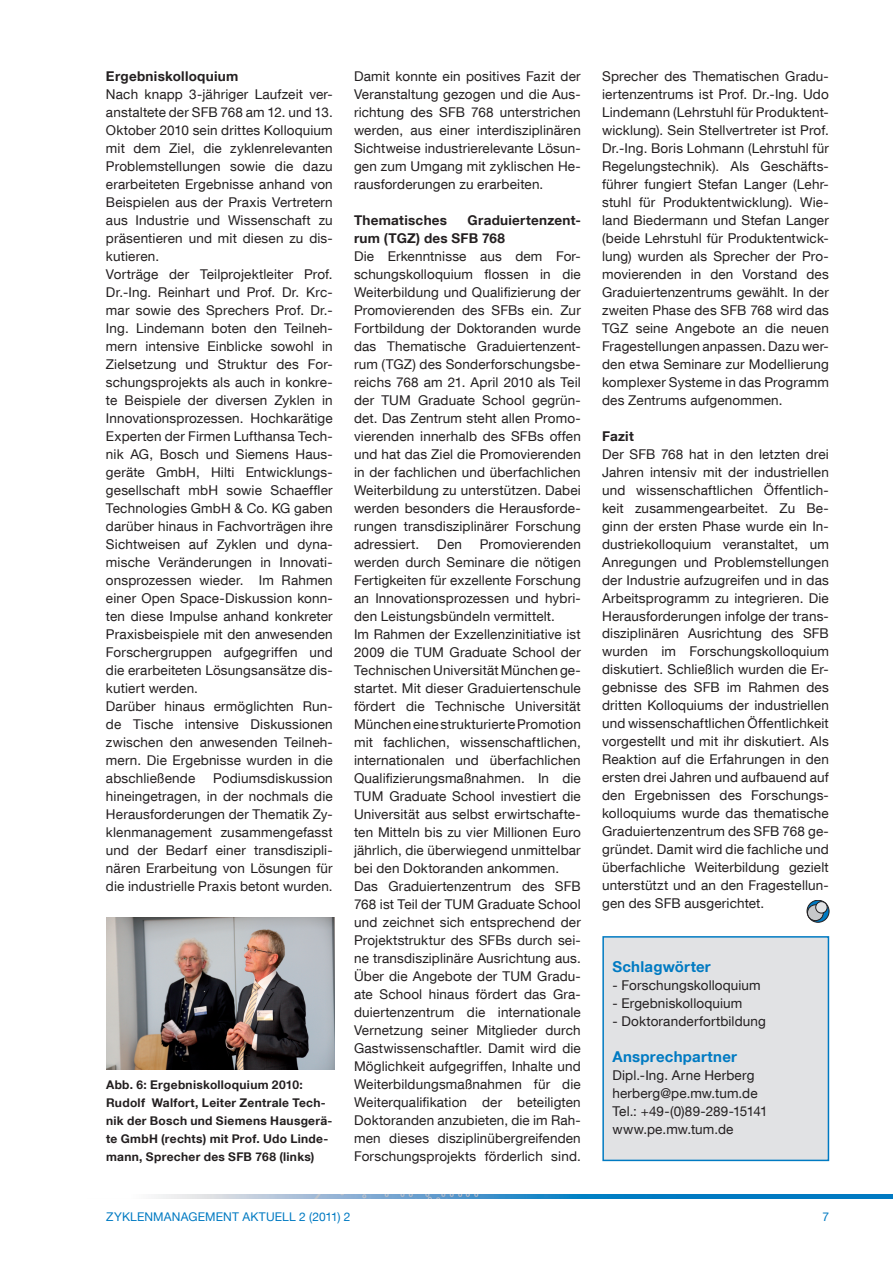
<style>
.page{position:relative;width:893px;height:1263px;background:#fff}
.page>*{position:absolute;margin:0;border:0;box-sizing:border-box;transform-origin:0 0}
.t1{font:700 15px "TUM Neue Helvetica";letter-spacing:.02em;color:#007ac2}
.t2{font:13.5px/18px "TUM Neue Helvetica";letter-spacing:.01em;color:#231f20;text-align:justify}
.t3{font:700 13.5px/18px "TUM Neue Helvetica";letter-spacing:.02em;color:#231f20}
.t4{font:700 12px/18px "TUM Neue Helvetica";letter-spacing:.025em;color:#231f20}
.t5{font:12px "TUM Neue Helvetica";color:#007ac2}
</style>
<div class="page">
<div style="left:603px;top:937px;width:225px;height:223px;background:#e1e2e4"></div>
<div style="left:602px;top:936px;width:227px;height:225px;border:2px solid #007ac2"></div>
<svg style="left:807px;top:900px;width:22px;height:22px"></svg>
<div style="left:807px;top:900px;width:22px;height:22px;border:1px solid #231f20;border-radius:50%"></div>
<div style="left:807px;top:905px;width:16px;height:16px;background:#c7c8ca;border-radius:50%"></div>
<div style="left:807px;top:905px;width:16px;height:16px;border:1px solid #231f20;border-radius:50%"></div>
<div style="left:816px;top:902px;width:11px;height:11px;background:#e1e2e4;border-radius:50%"></div>
<div style="left:815px;top:901px;width:12px;height:12px;border:1px solid #231f20;border-radius:50%"></div>
<img style="left:106px;top:918px;width:229px;height:152px">
<img style="left:154px;top:1194px;width:739px;height:5px">
<p class="t3" style="left:106px;top:67px;width:134px">Ergebniskolloquium</p>
<p class="t2" style="left:106px;top:85px;width:228px;text-align:left">Nach knapp 3-jähriger Laufzeit ver&shy;anstaltete der SFB 768 am 12. und 13.<br>Oktober 2010 sein drittes Kolloquium mit dem Ziel, die zyklenrelevanten Problemstellungen sowie die dazu erarbeiteten Ergebnisse anhand von Beispielen aus der Praxis Vertretern aus Industrie und Wissenschaft zu präsentieren und mit diesen zu dis&shy;kutieren.<br>Vorträge der Teilprojektleiter Prof.<br>Dr.-Ing. Reinhart und Prof. Dr. Krc&shy;mar sowie des Sprechers Prof. Dr.- Ing. Lindemann boten den Teilneh&shy;mern intensive Einblicke sowohl in Zielsetzung und Struktur des For&shy;schungsprojekts als auch in konkre&shy;te Beispiele der diversen Zyklen in Innovationsprozessen. Hochkarätige Experten der Firmen Lufthansa Tech&shy;nik AG, Bosch und Siemens Haus&shy;geräte GmbH, Hilti Entwicklungs&shy;gesellschaft mbH sowie Schaeffler Technologies GmbH &amp; Co. KG gaben darüber hinaus in Fachvorträgen ihre Sichtweisen auf Zyklen und dyna&shy;mische Veränderungen in Innovati&shy;onsprozessen wieder. Im Rahmen einer Open Space-Diskussion konn&shy;ten diese Impulse anhand konkreter Praxisbeispiele mit den anwesenden Forschergruppen aufgegriffen und die erarbeiteten Lösungsansätze dis&shy;kutiert werden.<br>Darüber hinaus ermöglichten Run&shy;de Tische intensive Diskussionen zwischen den anwesenden Teilneh&shy;mern. Die Ergebnisse wurden in die abschließende</p>
<p class="t2" style="left:106px;top:769px;width:228px;text-indent:107px">Podiumsdiskussion hineingetragen, in der nochmals die Herausforderungen der Thematik Zy&shy;klenmanagement zusammengefasst und der Bedarf einer transdiszipli&shy;nären Erarbeitung von Lösungen für die industrielle Praxis betont wurden.</p>
<p class="t4" style="left:106px;top:1075px;width:228px">Abb. 6: Ergebniskolloquium 2010:<br>Rudolf Walfort, Leiter Zentrale Tech&shy;nik der Bosch und Siemens Hausgerä&shy;te GmbH (rechts) mit Prof. Udo Linde&shy;mann, Sprecher des SFB 768 (links)</p>
<p class="t2" style="left:354px;top:67px;width:228px">Damit konnte ein positives Fazit der Veranstaltung gezogen und die Aus&shy;richtung des SFB 768 unterstrichen werden, aus einer interdisziplinären Sichtweise industrierelevante Lösun&shy;gen zum Umgang mit zyklischen He&shy;rausforderungen zu erarbeiten.</p>
<p class="t3" style="left:354px;top:211px;width:95px">Thematisches</p>
<p class="t3" style="left:354px;top:211px;width:228px;text-indent:113px">Graduiertenzent&shy;rum (TGZ) des SFB 768</p>
<p class="t2" style="left:354px;top:247px;width:228px">Die Erkenntnisse aus dem For&shy;schungskolloquium flossen in die Weiterbildung und Qualifizierung der Promovierenden des SFBs ein. Zur Fortbildung der Doktoranden wurde das Thematische Graduiertenzent&shy;rum (TGZ) des Sonderforschungsbe&shy;reichs 768 am 21. April 2010 als Teil der TUM Graduate School gegrün&shy;det. Das Zentrum steht allen Promo&shy;vierenden innerhalb des SFBs offen und hat das Ziel die Promovierenden in der fachlichen und überfachlichen Weiterbildung zu unterstützen. Dabei werden besonders die Herausforde&shy;rungen transdisziplinärer Forschung adressiert.</p>
<p class="t2" style="left:354px;top:535px;width:228px;text-align:left;text-indent:126px">Promovierenden werden durch Seminare die nötigen Fertigkeiten für exzellente Forschung an Innovationsprozessen und hybri&shy;den Leistungsbündeln vermittelt.<br>Im Rahmen der Exzellenzinitiative ist 2009 die TUM Graduate School der Technischen Universität München ge&shy;startet. Mit dieser Graduiertenschule fördert die Technische Universität München eine strukturierte Promotion mit fachlichen, wissenschaftlichen, internationalen und überfachlichen Qualifizierungsmaßnahmen. In die TUM Graduate School investiert die Universität aus selbst erwirtschafte&shy;ten Mitteln bis zu vier Millionen Euro jährlich, die überwiegend unmittelbar bei den Doktoranden ankommen.<br>Das Graduiertenzentrum des SFB 768 ist Teil der TUM Graduate School und zeichnet sich entsprechend der Projektstruktur des SFBs durch sei&shy;ne transdisziplinäre Ausrichtung aus.<br>Über die Angebote der TUM Gradu&shy;ate School hinaus fördert das Gra&shy;duiertenzentrum die internationale Vernetzung seiner Mitglieder durch Gastwissenschaftler. Damit wird die Möglichkeit aufgegriffen, Inhalte und Weiterbildungsmaßnahmen für die Weiterqualifikation der beteiligten Doktoranden anzubieten, die im Rah&shy;men dieses disziplinübergreifenden Forschungsprojekts förderlich sind.</p>
<p class="t2" style="left:437px;top:535px;width:26px">Den</p>
<p class="t2" style="left:602px;top:66px;width:228px">Sprecher des Thematischen Gradu&shy;iertenzentrums ist Prof. Dr.-Ing. Udo Lindemann (Lehrstuhl für Produktent&shy;wicklung). Sein Stellvertreter ist Prof.<br>Dr.-Ing. Boris Lohmann (Lehrstuhl für Regelungstechnik). Als Geschäfts&shy;führer fungiert Stefan Langer (Lehr&shy;stuhl für Produktentwicklung). Wie&shy;land Biedermann und Stefan Langer (beide Lehrstuhl für Produktentwick&shy;lung) wurden als Sprecher der Pro&shy;movierenden in den Vorstand des Graduiertenzentrums gewählt. In der zweiten Phase des SFB 768 wird das TGZ seine Angebote an die neuen Fragestellungen anpassen. Dazu wer&shy;den etwa Seminare zur Modellierung komplexer Systeme in das Programm des Zentrums aufgenommen.</p>
<p class="t3" style="left:602px;top:426px;width:33px">Fazit</p>
<p class="t2" style="left:602px;top:444px;width:228px">Der SFB 768 hat in den letzten drei Jahren intensiv mit der industriellen und wissenschaftlichen Öffentlich&shy;keit zusammengearbeitet. Zu Be&shy;ginn der ersten Phase wurde ein In&shy;dustriekolloquium veranstaltet, um Anregungen und Problemstellungen der Industrie aufzugreifen und in das Arbeitsprogramm zu integrieren. Die Herausforderungen infolge der trans&shy;disziplinären Ausrichtung des SFB wurden im Forschungskolloquium diskutiert. Schließlich wurden die Er&shy;gebnisse des SFB im Rahmen des dritten Kolloquiums der industriellen und wissenschaftlichen Öffentlichkeit vorgestellt und mit ihr diskutiert. Als Reaktion auf die Erfahrungen in den ersten drei Jahren und aufbauend auf den Ergebnissen des Forschungs&shy;kolloquiums wurde das thematische Graduiertenzentrum des SFB 768 ge&shy;gründet. Damit wird die fachliche und überfachliche Weiterbildung gezielt unterstützt und an den Fragestellun&shy;gen des SFB ausgerichtet.</p>
<p class="t1" style="left:612px;top:957px;width:100px">Schlagwörter</p>
<p class="t2" style="left:612px;top:976px;width:150px">- Forschungskolloquium</p>
<p class="t2" style="left:612px;top:994px;width:132px">- Ergebniskolloquium</p>
<p class="t2" style="left:612px;top:1012px;width:155px">- Doktoranderfortbildung</p>
<p class="t1" style="left:612px;top:1047px;width:126px">Ansprechpartner</p>
<p class="t2" style="left:612px;top:1066px;width:157px;text-align:left">Dipl.-Ing. Arne Herberg herberg@pe.mw.tum.de<br>Tel.: +49-(0)89-289-15141 www.pe.mw.tum.de</p>
<p class="t5" style="left:106px;top:1209px;width:25px">Zyklenmanagement</p>
<p class="t5" style="left:242px;top:1209px;width:9px">aktuell</p>
<p class="t5" style="left:299px;top:1209px;width:53px">2 (2011) 2</p>
<p class="t5" style="left:822px;top:1209px;width:8px">7</p>
</div>
